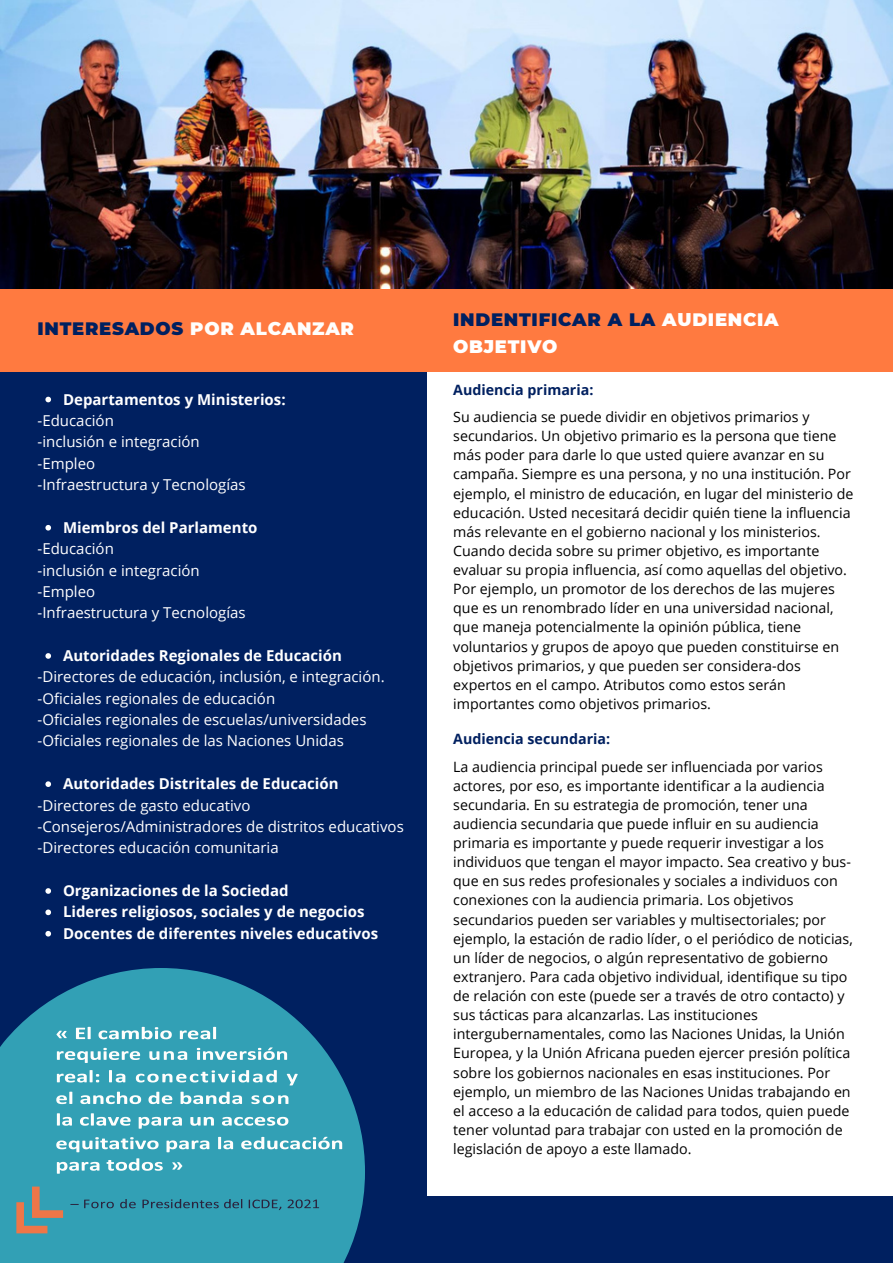
<style>
.page{position:relative;width:893px;height:1264px;background:#fff}
.page>*{position:absolute;margin:0;border:0;box-sizing:border-box;transform-origin:0 0}
.t1{font:900 18px/27px "Montserrat";letter-spacing:.04em;color:#fff}
.t2{font:900 18px "Montserrat";letter-spacing:.04em;color:#002060}
.t3{font:15px/21.3px "Open Sans";color:#fff}
.t4{font:700 15px/21.3px "Open Sans";color:#fff}
.t5{font:14.25px/19px "Open Sans";color:#000}
.t6{font:700 14.25px "Open Sans";color:#002060}
.s1{color:#fffefc}
.s2{color:#002060}
</style>
<div class="page">
<div style="left:0;top:297px;width:427px;height:965px;background:#002060"></div>
<svg style="left:0;top:968px;width:365px;height:294px;fill:#32a0b5"></svg>
<img style="left:0;top:0;width:892px;height:289px">
<svg style="left:56px;top:1026px;width:160px;height:13px;background:#75becc"></svg>
<svg style="left:57px;top:1047px;width:83px;height:15px"></svg>
<svg style="left:149px;top:1051px;width:38px;height:8px"></svg>
<svg style="left:197px;top:1047px;width:90px;height:12px"></svg>
<svg style="left:57px;top:1070px;width:42px;height:12px"></svg>
<svg style="left:109px;top:1070px;width:189px;height:15px;background:#69b9c8"></svg>
<svg style="left:56px;top:1091px;width:186px;height:13px;background:#79c0cd"></svg>
<svg style="left:251px;top:1095px;width:37px;height:9px"></svg>
<svg style="left:57px;top:1113px;width:231px;height:15px;background:#6bbac8"></svg>
<svg style="left:56px;top:1136px;width:286px;height:16px;background:#6cbac9"></svg>
<svg style="left:57px;top:1158px;width:106px;height:15px;background:#72bdcb"></svg>
<svg style="left:172px;top:1162px;width:10px;height:7px"></svg>
<svg style="left:70px;top:1198px;width:66px;height:10px"></svg>
<svg style="left:142px;top:1198px;width:139px;height:12px;background:#30849a"></svg>
<svg style="left:287px;top:1199px;width:32px;height:9px"></svg>
<svg style="left:16px;top:1186px;width:47px;height:47px;background:#77908c"></svg>
<div style="left:0;top:289px;width:892px;height:82px;background:#ff7a40"></div>
<svg style="left:45px;top:397px;width:6px;height:5px"></svg>
<svg style="left:45px;top:525px;width:6px;height:5px"></svg>
<svg style="left:45px;top:653px;width:6px;height:5px"></svg>
<svg style="left:45px;top:781px;width:6px;height:6px"></svg>
<svg style="left:45px;top:888px;width:6px;height:5px"></svg>
<svg style="left:45px;top:909px;width:6px;height:6px"></svg>
<svg style="left:45px;top:930px;width:6px;height:6px"></svg>
<div style="left:412px;top:1196px;width:480px;height:66px;background:#002060"></div>
<p class="t2" style="left:38px;top:317px;width:318px">INTERESADOS <span class="s1">POR ALCANZAR</span></p>
<p class="t4" style="left:63px;top:388px;width:224px">Departamentos y Ministerios:</p>
<p class="t3" style="left:38px;top:409px;width:210px">-Educación<br>-inclusión e integración -Empleo<br>-Infraestructura y Tecnologías</p>
<p class="t4" style="left:63px;top:516px;width:196px">Miembros del Parlamento</p>
<p class="t3" style="left:38px;top:537px;width:210px">-Educación<br>-inclusión e integración -Empleo<br>-Infraestructura y Tecnologías</p>
<p class="t4" style="left:63px;top:644px;width:280px">Autoridades Regionales de Educación</p>
<p class="t3" style="left:38px;top:666px;width:348px">-Directores de educación, inclusión, e integración. -Oficiales regionales de educación<br>-Oficiales regionales de escuelas/universidades -Oficiales regionales de las Naciones Unidas</p>
<p class="t4" style="left:63px;top:772px;width:277px">Autoridades Distritales de Educación</p>
<p class="t3" style="left:38px;top:794px;width:368px">-Directores de gasto educativo -Consejeros/Administradores de distritos educativos -Directores educación comunitaria</p>
<p class="t4" style="left:63px;top:879px;width:316px">Organizaciones de la Sociedad<br>Lideres religiosos, sociales y de negocios<br>Docentes de diferentes niveles educativos</p>
<p class="t1" style="left:453px;top:306px;width:327px"><span class="s2">INDENTIFICAR A LA</span> AUDIENCIA<br>OBJETIVO</p>
<p class="t6" style="left:453px;top:379px;width:142px">Audiencia primaria:</p>
<p class="t5" style="left:453px;top:407px;width:401px">Su audiencia se puede dividir en objetivos primarios y secundarios. Un objetivo primario es la persona que tiene más poder para darle lo que usted quiere avanzar en su campaña. Siempre es una persona, y no una institución. Por ejemplo, el ministro de educación, en lugar del ministerio de educación. Usted necesitará decidir quién tiene la influencia más relevante en el gobierno nacional y los ministerios.<br>Cuando decida sobre su primer objetivo, es importante evaluar su propia influencia, así como aquellas del objetivo.<br>Por ejemplo, un promotor de los derechos de las mujeres que es un renombrado líder en una universidad nacional, que maneja potencialmente la opinión pública, tiene voluntarios y grupos de apoyo que pueden constituirse en objetivos primarios, y que pueden ser considera-dos expertos en el campo. Atributos como estos serán importantes como objetivos primarios.</p>
<p class="t6" style="left:453px;top:729px;width:158px">Audiencia secundaria:</p>
<p class="t5" style="left:453px;top:756px;width:401px">La audiencia principal puede ser influenciada por varios actores, por eso, es importante identificar a la audiencia secundaria. En su estrategia de promoción, tener una audiencia secundaria que puede influir en su audiencia primaria es importante y puede requerir investigar a los individuos que tengan el mayor impacto. Sea creativo y bus&shy;que en sus redes profesionales y sociales a individuos con conexiones con la audiencia primaria. Los objetivos secundarios pueden ser variables y multisectoriales; por ejemplo, la estación de radio líder, o el periódico de noticias, un líder de negocios, o algún representativo de gobierno extranjero. Para cada objetivo individual, identifique su tipo de relación con este (puede ser a través de otro contacto) y sus tácticas para alcanzarlas. Las instituciones intergubernamentales, como las Naciones Unidas, la Unión Europea, y la Unión Africana pueden ejercer presión política sobre los gobiernos nacionales en esas instituciones. Por ejemplo, un miembro de las Naciones Unidas trabajando en el acceso a la educación de calidad para todos, quien puede tener voluntad para trabajar con usted en la promoción de legislación de apoyo a este llamado.</p>
</div>
